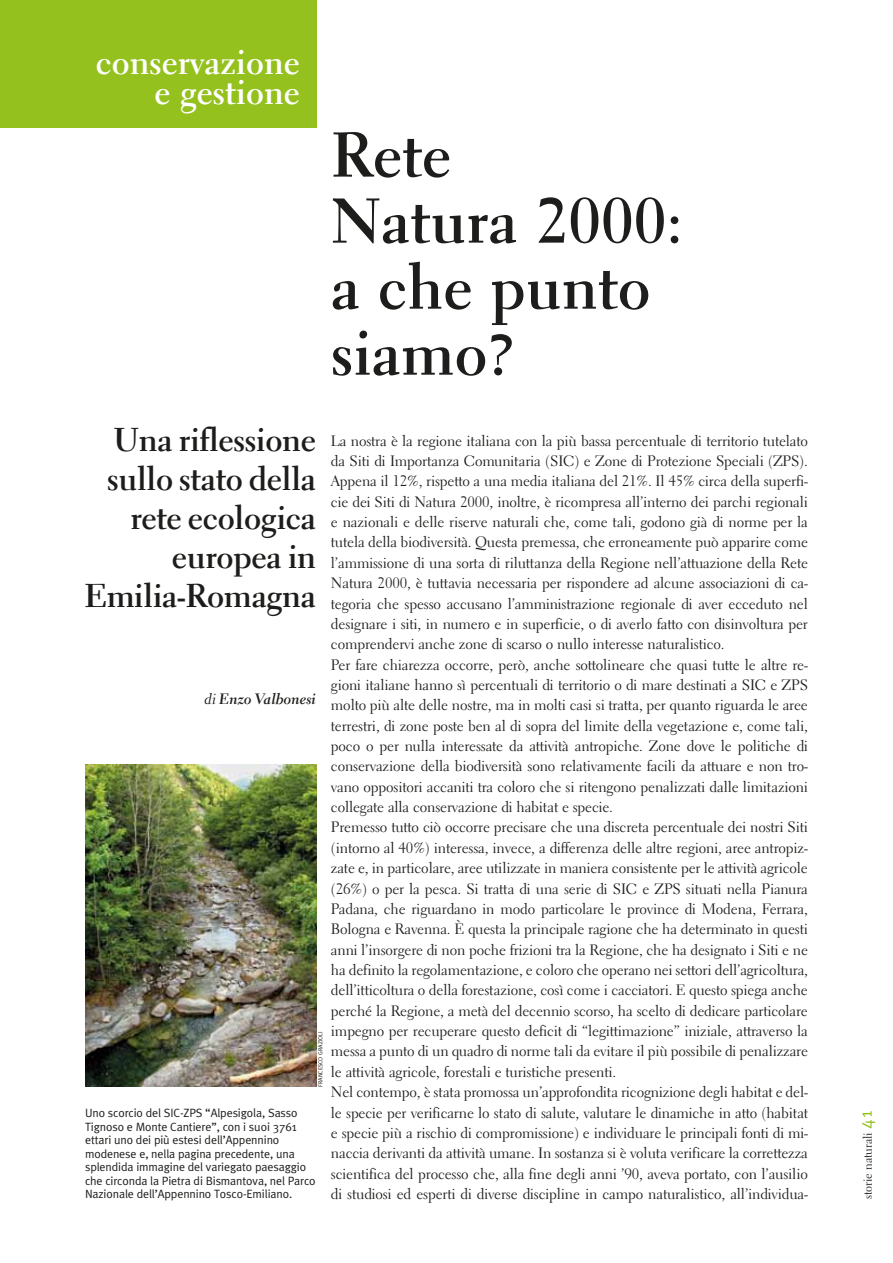
<style>
.page{position:relative;width:893px;height:1263px;background:#fff}
.page>*{position:absolute;margin:0;border:0;box-sizing:border-box;transform-origin:0 0}
.t1{font:700 63px/66px "Electra LH";color:#1d1d1b}
.t2{font:700 34.5px/30px "Electra LH";color:#fff;text-align:right}
.t3{font:700 33px/39px "Electra LH";letter-spacing:-.01em;color:#1d1d1b;text-align:right}
.t4{font:15px/20.4px "Electra LH";letter-spacing:-.01em;color:#1d1d1b}
.t5{font:15px "Electra LH Bold Cursive";color:#1d1d1b}
.t6{font:12px/13.5px "Meta Plus Normal";letter-spacing:-.01em;color:#1d1d1b}
.t7{font:12px "Electra LH";letter-spacing:-.005em;color:#1d1d1b}
.t8{font:6px "Meta";color:#1d1d1b}
.s1{font-family:"Electra LH Cursive"}
.s2{font-family:"Meta";font-size:18px;color:#95c11f}
</style>
<div class="page">
<img style="left:85px;top:764px;width:231px;height:323px">
<div style="left:0;top:0;width:316px;height:128px;background:#95c11f"></div>
<h2 class="t2" style="left:96px;top:47px;width:205px">conservazione e gestione</h2>
<h1 class="t1" style="left:331px;top:122px;width:353px">Rete<br>Natura 2000: a che punto siamo?</h1>
<h3 class="t3" style="left:84px;top:420px;width:233px">Una riflessione sullo stato della rete ecologica europea in<br>Emilia-Romagna</h3>
<p class="t5" style="left:205px;top:689px;width:113px"><span class="s1">di</span> Enzo Valbonesi</p>
<p class="t8" style="left:317px;top:1087px;width:57px;rotate:-90deg">francesco grazioli</p>
<p class="t6" style="left:85px;top:1106px;width:232px">Uno scorcio del SIC-ZPS “Alpesigola, Sasso Tignoso e Monte Cantiere”, con i suoi 3761 ettari uno dei più estesi dell’Appennino modenese e, nella pagina precedente, una splendida immagine del variegato paesaggio che circonda la Pietra di Bismantova, nel Parco Nazionale dell’Appennino Tosco-Emiliano.</p>
<p class="t4" style="left:331px;top:430px;width:479px">La nostra è la regione italiana con la più bassa percentuale di territorio tutelato da Siti di Importanza Comunitaria (SIC) e Zone di Protezione Speciali (ZPS).<br>Appena il 12%, rispetto a una media italiana del 21%. Il 45% circa della superfi&shy;cie dei Siti di Natura 2000, inoltre, è ricompresa all’interno dei parchi regionali e nazionali e delle riserve naturali che, come tali, godono già di norme per la tutela della biodiversità. Questa premessa, che erroneamente può apparire come l’ammissione di una sorta di riluttanza della Regione nell’attuazione della Rete Natura 2000, è tuttavia necessaria per rispondere ad alcune associazioni di ca&shy;tegoria che spesso accusano l’amministrazione regionale di aver ecceduto nel designare i siti, in numero e in superficie, o di averlo fatto con disinvoltura per comprendervi anche zone di scarso o nullo interesse naturalistico.<br>Per fare chiarezza occorre, però, anche sottolineare che quasi tutte le altre re&shy;gioni italiane hanno sì percentuali di territorio o di mare destinati a SIC e ZPS molto più alte delle nostre, ma in molti casi si tratta, per quanto riguarda le aree terrestri, di zone poste ben al di sopra del limite della vegetazione e, come tali, poco o per nulla interessate da attività antropiche. Zone dove le politiche di conservazione della biodiversità sono relativamente facili da attuare e non tro&shy;vano oppositori accaniti tra coloro che si ritengono penalizzati dalle limitazioni collegate alla conservazione di habitat e specie.<br>Premesso tutto ciò occorre precisare che una discreta percentuale dei nostri Siti (intorno al 40%) interessa, invece, a differenza delle altre regioni, aree antropiz&shy;zate e, in particolare, aree utilizzate in maniera consistente per le attività agricole (26%) o per la pesca. Si tratta di una serie di SIC e ZPS situati nella Pianura Padana, che riguardano in modo particolare le province di Modena, Ferrara, Bologna e Ravenna. È questa la principale ragione che ha determinato in questi anni l’insorgere di non poche frizioni tra la Regione, che ha designato i Siti e ne ha definito la regolamentazione, e coloro che operano nei settori dell’agricoltura, dell’itticoltura o della forestazione, così come i cacciatori. E questo spiega anche perché la Regione, a metà del decennio scorso, ha scelto di dedicare particolare impegno per recuperare questo deficit di “legittimazione” iniziale, attraverso la messa a punto di un quadro di norme tali da evitare il più possibile di penalizzare le attività agricole, forestali e turistiche presenti.<br>Nel contempo, è stata promossa un’approfondita ricognizione degli habitat e del&shy;le specie per verificarne lo stato di salute, valutare le dinamiche in atto (habitat e specie più a rischio di compromissione) e individuare le principali fonti di mi&shy;naccia derivanti da attività umane. In sostanza si è voluta verificare la correttezza scientifica del processo che, alla fine degli anni ’90, aveva portato, con l’ausilio di studiosi ed esperti di diverse discipline in campo naturalistico, all’individua-</p>
<p class="t7" style="left:860px;top:1199px;width:90px;rotate:-90deg">storie naturali <span class="s2">41</span></p>
</div>
